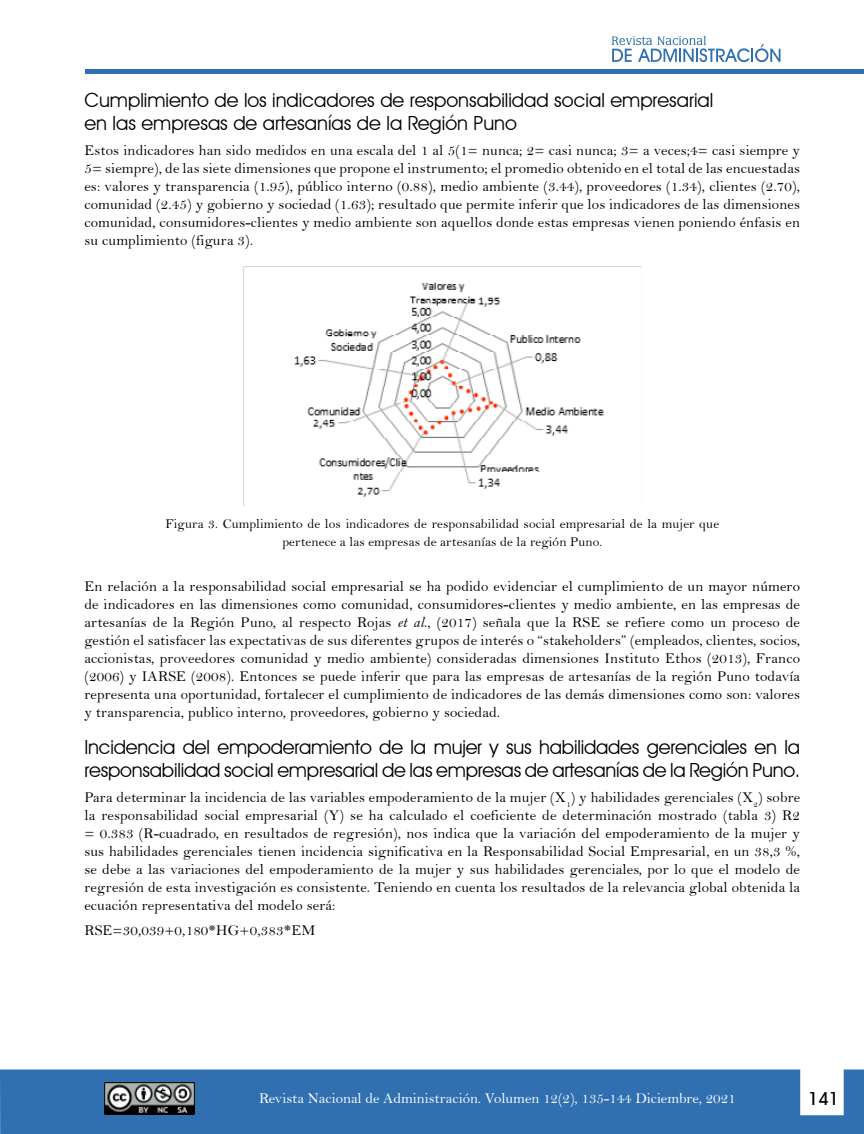
<style>
.page{position:relative;width:864px;height:1134px;background:#fff}
.page>*{position:absolute;margin:0;border:0;box-sizing:border-box;transform-origin:0 0}
.t1{font:19.5px/23.4px "Decker";letter-spacing:-.01em;color:#000}
.t2{font:700 18px "Decker";color:#000}
.t3{font:15px/18px "Bell";letter-spacing:.01em;color:#000;text-align:justify}
.t4{font:15px "Bell";color:#fff}
.t5{font:13.5px/18px "Bell";letter-spacing:.01em;color:#000;text-align:center}
.s1{font-family:"Bell MT Italic"}
</style>
<div class="page">
<svg style="left:612px;top:36px;width:169px;height:26px"></svg>
<div style="left:85px;top:69px;width:779px;height:5px;background:#3170b0"></div>
<div style="left:0;top:1070px;width:864px;height:64px;background:#3170b0"></div>
<img style="left:104px;top:1083px;width:90px;height:31px">
<img style="left:244px;top:267px;width:398px;height:230px">
<h1 class="t1" style="left:84px;top:88px;width:631px">Cumplimiento de los indicadores de responsabilidad social empresarial en las empresas de artesanías de la Región Puno</h1>
<p class="t3" style="left:84px;top:141px;width:717px">Estos indicadores han sido medidos en una escala del 1 al 5(1= nunca; 2= casi nunca; 3= a veces;4= casi siempre y 5= siempre), de las siete dimensiones que propone el instrumento; el promedio obtenido en el total de las encuestadas es: valores y transparencia (1.95), público interno (0.88), medio ambiente (3.44), proveedores (1.34), clientes (2.70), comunidad (2.45) y gobierno y sociedad (1.63); resultado que permite inferir que los indicadores de las dimensiones comunidad, consumidores-clientes y medio ambiente son aquellos donde estas empresas vienen poniendo énfasis en su cumplimiento (figura 3).</p>
<p class="t5" style="left:165px;top:515px;width:555px">Figura 3. Cumplimiento de los indicadores de responsabilidad social empresarial de la mujer que pertenece a las empresas de artesanías de la región Puno.</p>
<p class="t3" style="left:84px;top:577px;width:717px">En relación a la responsabilidad social empresarial se ha podido evidenciar el cumplimiento de un mayor número de indicadores en las dimensiones como comunidad, consumidores-clientes y medio ambiente, en las empresas de artesanías de la Región Puno, al respecto Rojas <span class="s1">et al</span>., (2017) señala que la RSE se refiere como un proceso de gestión el satisfacer las expectativas de sus diferentes grupos de interés o “stakeholders” (empleados, clientes, socios, accionistas, proveedores comunidad y medio ambiente) consideradas dimensiones Instituto Ethos (2013), Franco (2006) y IARSE (2008). Entonces se puede inferir que para las empresas de artesanías de la región Puno todavía representa una oportunidad, fortalecer el cumplimiento de indicadores de las demás dimensiones como son: valores y transparencia, publico interno, proveedores, gobierno y sociedad.</p>
<h1 class="t1" style="left:84px;top:735px;width:717px">Incidencia del empoderamiento de la mujer y sus habilidades gerenciales en la responsabilidad social empresarial de las empresas de artesanías de la Región Puno.</h1>
<p class="t3" style="left:84px;top:788px;width:717px">Para determinar la incidencia de las variables empoderamiento de la mujer (X<sub>1</sub>) y habilidades gerenciales (X<sub>2</sub>) sobre la responsabilidad social empresarial (Y) se ha calculado el coeficiente de determinación mostrado (tabla 3) R2 = 0.383 (R-cuadrado, en resultados de regresión), nos indica que la variación del empoderamiento de la mujer y sus habilidades gerenciales tienen incidencia significativa en la Responsabilidad Social Empresarial, en un 38,3 %, se debe a las variaciones del empoderamiento de la mujer y sus habilidades gerenciales, por lo que el modelo de regresión de esta investigación es consistente. Teniendo en cuenta los resultados de la relevancia global obtenida la ecuación representativa del modelo será:</p>
<p class="t3" style="left:84px;top:921px;width:232px">RSE=30,039+0,180*HG+0,383*EM</p>
<p class="t4" style="left:259px;top:1089px;width:478px">Revista Nacional de Administración. Volumen 12(2), 135-144 Diciembre, 2021</p>
<p class="t2" style="left:808px;top:1088px;width:32px">141</p>
</div>
